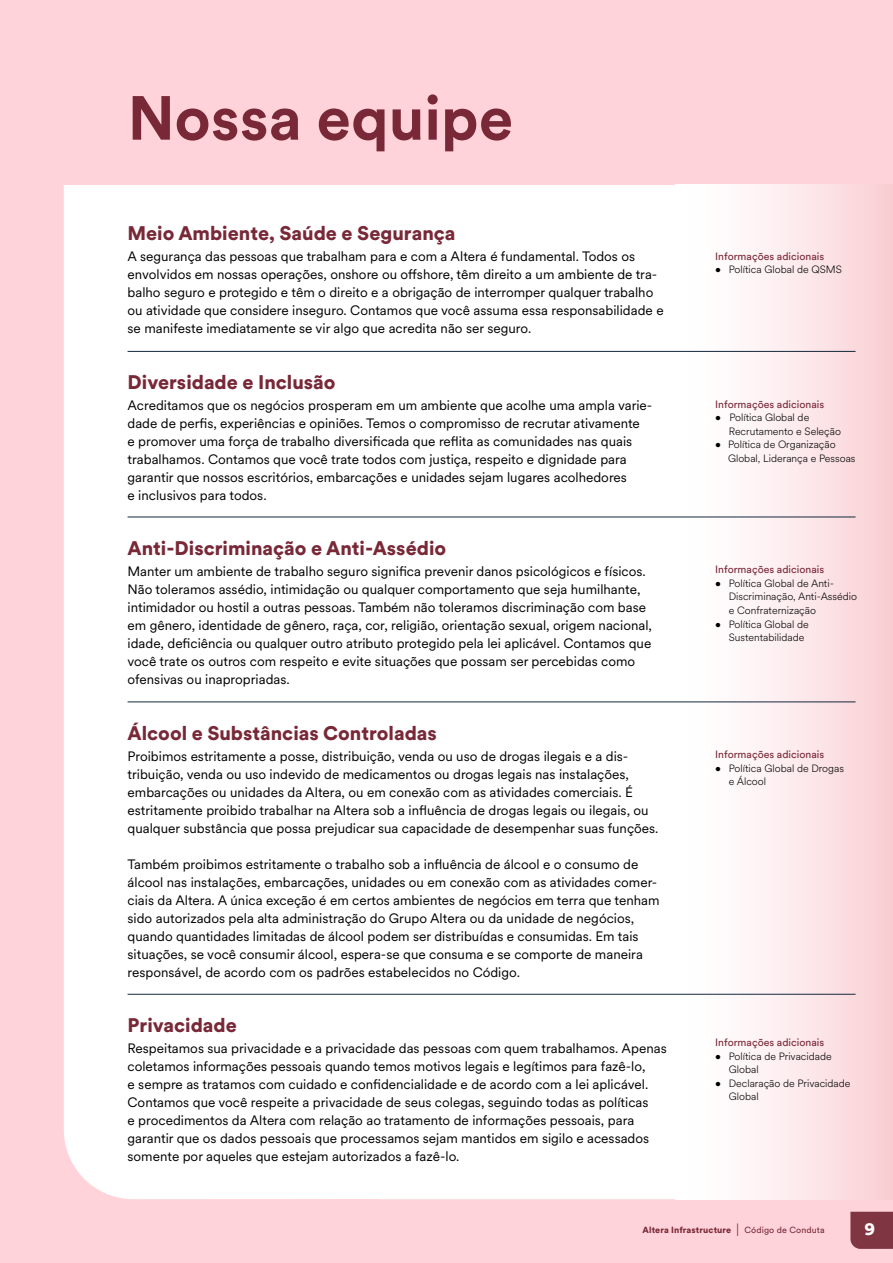
<style>
.page{position:relative;width:893px;height:1263px;background:#ffd3d9}
.page>*{position:absolute;margin:0;border:0;box-sizing:border-box;transform-origin:0 0}
.t1{font:700 61.5px "Circular XX";color:#782837}
.t2{font:900 19.5px "Circular XX";color:#782837}
.t3{font:900 18px "Circular XX";color:#fff}
.t4{font:13.5px/18px "Circular XX";color:#000}
.t5{font:300 10.5px/13.5px "Circular XX";color:#000}
.t6{font:10.5px "Circular XX";color:#782837}
.t7{font:900 8.85px "Circular XX";letter-spacing:.015em;color:#782837}
.s1{font-weight:100;font-size:17.7px}
.s2{font-weight:400}
</style>
<div class="page">
<div style="left:64px;top:185px;width:611px;height:1014px;background:#fff"></div>
<div style="left:675px;top:185px;width:218px;height:1014px;background:linear-gradient(to right,#fff,#f9d1d6)"></div>
<div style="left:850px;top:1212px;width:43px;height:37px;background:#803543"></div>
<hr style="left:128px;top:351px;width:727px;height:1px;background:#14283c">
<hr style="left:128px;top:517px;width:727px;height:1px;background:#14283c">
<hr style="left:128px;top:702px;width:727px;height:1px;background:#14283c">
<hr style="left:128px;top:994px;width:727px;height:1px;background:#14283c">
<h1 class="t1" style="left:128px;top:76px;width:387px">Nossa equipe</h1>
<h2 class="t2" style="left:128px;top:220px;width:329px">Meio Ambiente, Saúde e Segurança</h2>
<p class="t4" style="left:128px;top:247px;width:538px">A segurança das pessoas que trabalham para e com a Altera é fundamental. Todos os envolvidos em nossas operações, onshore ou offshore, têm direito a um ambiente de tra&shy;balho seguro e protegido e têm o direito e a obrigação de interromper qualquer trabalho ou atividade que considere inseguro. Contamos que você assuma essa responsabilidade e se manifeste imediatamente se vir algo que acredita não ser seguro.</p>
<h2 class="t2" style="left:128px;top:368px;width:210px">Diversidade e Inclusão</h2>
<p class="t4" style="left:128px;top:395px;width:526px">Acreditamos que os negócios prosperam em um ambiente que acolhe uma ampla varie&shy;dade de perfis, experiências e opiniões. Temos o compromisso de recrutar ativamente<br>e promover uma força de trabalho diversificada que reflita as comunidades nas quais trabalhamos. Contamos que você trate todos com justiça, respeito e dignidade para garantir que nossos escritórios, embarcações e unidades sejam lugares acolhedores<br>e inclusivos para todos.</p>
<h2 class="t2" style="left:128px;top:535px;width:320px">Anti-Discriminação e Anti-Assédio</h2>
<p class="t4" style="left:128px;top:562px;width:526px">Manter um ambiente de trabalho seguro significa prevenir danos psicológicos e físicos.<br>Não toleramos assédio, intimidação ou qualquer comportamento que seja humilhante, intimidador ou hostil a outras pessoas. Também não toleramos discriminação com base em gênero, identidade de gênero, raça, cor, religião, orientação sexual, origem nacional, idade, deficiência ou qualquer outro atributo protegido pela lei aplicável. Contamos que você trate os outros com respeito e evite situações que possam ser percebidas como ofensivas ou inapropriadas.</p>
<h2 class="t2" style="left:128px;top:719px;width:311px">Álcool e Substâncias Controladas</h2>
<p class="t4" style="left:128px;top:746px;width:532px">Proibimos estritamente a posse, distribuição, venda ou uso de drogas ilegais e a dis&shy;tribuição, venda ou uso indevido de medicamentos ou drogas legais nas instalações, embarcações ou unidades da Altera, ou em conexão com as atividades comerciais. É estritamente proibido trabalhar na Altera sob a influência de drogas legais ou ilegais, ou qualquer substância que possa prejudicar sua capacidade de desempenhar suas funções.</p>
<p class="t4" style="left:128px;top:854px;width:533px">Também proibimos estritamente o trabalho sob a influência de álcool e o consumo de álcool nas instalações, embarcações, unidades ou em conexão com as atividades comer&shy;ciais da Altera. A única exceção é em certos ambientes de negócios em terra que tenham sido autorizados pela alta administração do Grupo Altera ou da unidade de negócios, quando quantidades limitadas de álcool podem ser distribuídas e consumidas. Em tais situações, se você consumir álcool, espera-se que consuma e se comporte de maneira responsável, de acordo com os padrões estabelecidos no Código.</p>
<h2 class="t2" style="left:128px;top:1012px;width:111px">Privacidade</h2>
<p class="t4" style="left:128px;top:1039px;width:541px">Respeitamos sua privacidade e a privacidade das pessoas com quem trabalhamos. Apenas coletamos informações pessoais quando temos motivos legais e legítimos para fazê-lo,<br>e sempre as tratamos com cuidado e confidencialidade e de acordo com a lei aplicável.<br>Contamos que você respeite a privacidade de seus colegas, seguindo todas as políticas<br>e procedimentos da Altera com relação ao tratamento de informações pessoais, para garantir que os dados pessoais que processamos sejam mantidos em sigilo e acessados somente por aqueles que estejam autorizados a fazê-lo.</p>
<p class="t6" style="left:715px;top:249px;width:111px">Informações adicionais</p>
<p class="t5" style="left:715px;top:262px;width:128px">• Política Global de QSMS</p>
<p class="t6" style="left:715px;top:397px;width:111px">Informações adicionais</p>
<p class="t5" style="left:729px;top:410px;width:114px;text-indent:-14px">• Política Global de<br>Recrutamento e Seleção</p>
<p class="t5" style="left:728px;top:437px;width:129px;text-indent:-13px">• Política de Organização<br>Global, Liderança e Pessoas</p>
<p class="t6" style="left:715px;top:563px;width:111px">Informações adicionais</p>
<p class="t5" style="left:729px;top:576px;width:130px;text-indent:-14px">• Política Global de Anti-<br>Discriminação, Anti-Assédio e Confraternização</p>
<p class="t5" style="left:729px;top:617px;width:81px;text-indent:-14px">• Política Global de<br>Sustentabilidade</p>
<p class="t6" style="left:715px;top:748px;width:111px">Informações adicionais</p>
<p class="t5" style="left:729px;top:761px;width:117px;text-indent:-14px">• Política Global de Drogas e Álcool</p>
<p class="t6" style="left:715px;top:1035px;width:111px">Informações adicionais</p>
<p class="t5" style="left:729px;top:1049px;width:104px;text-indent:-14px">• Política de Privacidade<br>Global</p>
<p class="t5" style="left:729px;top:1076px;width:123px;text-indent:-14px">• Declaração de Privacidade<br>Global</p>
<p class="t7" style="left:642px;top:1223px;width:184px">Altera Infrastructure <span class="s1">I</span> <span class="s2">Código de Conduta</span></p>
<h3 class="t3" style="left:864px;top:1216px;width:12px">9</h3>
</div>
